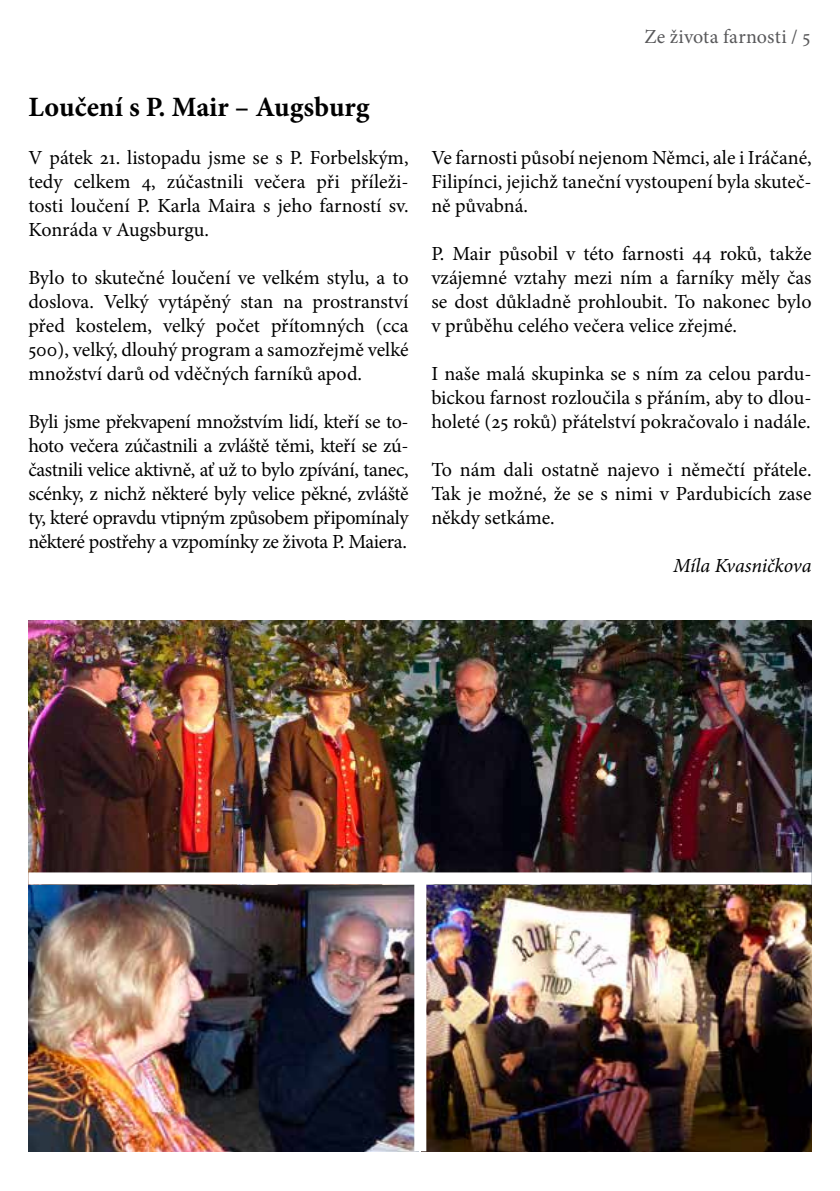
<style>
.page{position:relative;width:840px;height:1191px;background:#fff}
.page>*{position:absolute;margin:0;border:0;box-sizing:border-box;transform-origin:0 0}
.t1{font:700 28px "Minion Pro";color:#000}
.t2{font:20px/24px "Minion Pro";letter-spacing:-.005em;color:#000;text-align:justify}
.t3{font:20px "Minion Pro";letter-spacing:.005em;color:#58585a}
.t4{font:italic 20px "Minion Pro";letter-spacing:-.005em;color:#000}
</style>
<div class="page">
<img style="left:426px;top:886px;width:385px;height:265px">
<img style="left:28px;top:884px;width:386px;height:267px">
<img style="left:28px;top:620px;width:783px;height:252px">
<h1 class="t1" style="left:28px;top:87px;width:342px">Loučení s P. Mair – Augsburg</h1>
<p class="t2" style="left:28px;top:146px;width:381px">V pátek 21. listopadu jsme se s P. Forbelským, tedy celkem 4, zúčastnili večera při příleži&shy;tosti loučení P. Karla Maira s jeho farností sv.<br>Konráda v Augsburgu.</p>
<p class="t2" style="left:28px;top:266px;width:381px">Bylo to skutečné loučení ve velkém stylu, a to doslova. Velký vytápěný stan na prostranství před kostelem, velký počet přítomných (cca 500), velký, dlouhý program a samozřejmě velké množství darů od vděčných farníků apod.</p>
<p class="t2" style="left:28px;top:410px;width:381px">Byli jsme překvapení množstvím lidí, kteří se to&shy;hoto večera zúčastnili a zvláště těmi, kteří se zú&shy;častnili velice aktivně, ať už to bylo zpívání, tanec, scénky, z nichž některé byly velice pěkné, zvláště ty, které opravdu vtipným způsobem připomínaly některé postřehy a vzpomínky ze života P. Maiera.</p>
<p class="t3" style="left:644px;top:23px;width:167px">Ze života farnosti / 5</p>
<p class="t2" style="left:431px;top:146px;width:381px">Ve farnosti působí nejenom Němci, ale i Iráčané, Filipínci, jejichž taneční vystoupení byla skuteč&shy;ně půvabná.</p>
<p class="t2" style="left:431px;top:242px;width:381px">P. Mair působil v této farnosti 44 roků, takže vzájemné vztahy mezi ním a farníky měly čas se dost důkladně prohloubit. To nakonec bylo v průběhu celého večera velice zřejmé.</p>
<p class="t2" style="left:431px;top:362px;width:381px">I naše malá skupinka se s ním za celou pardu&shy;bickou farnost rozloučila s přáním, aby to dlou&shy;holeté (25 roků) přátelství pokračovalo i nadále.</p>
<p class="t2" style="left:431px;top:458px;width:381px">To nám dali ostatně najevo i němečtí přátele.<br>Tak je možné, že se s nimi v Pardubicích zase někdy setkáme.</p>
<p class="t4" style="left:673px;top:552px;width:140px">Míla Kvasničkova</p>
</div>
